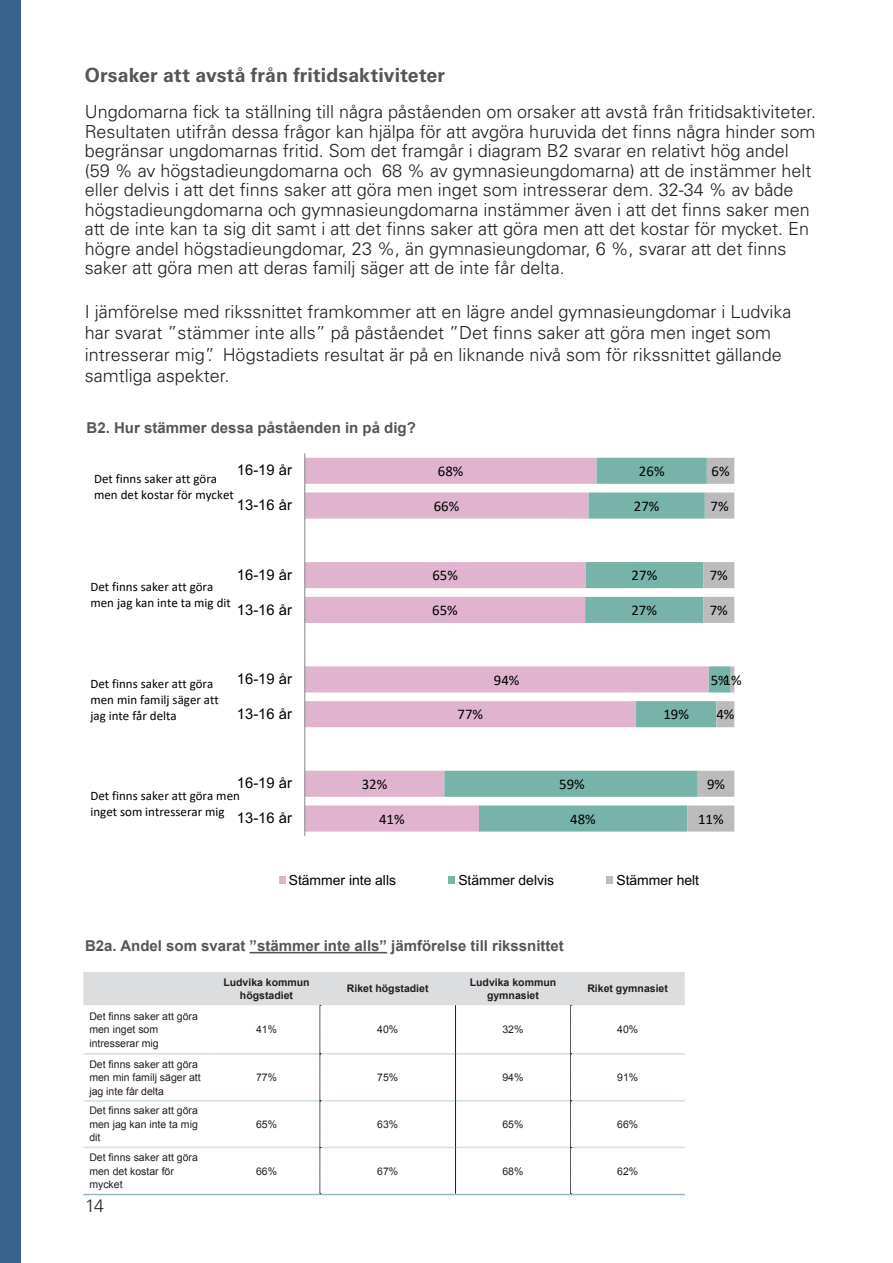
<style>
.page{position:relative;width:893px;height:1263px;background:#fff}
.page>*{position:absolute;margin:0;border:0;box-sizing:border-box;transform-origin:0 0}
.Kapitelrubrik_ej_toc{font:700 19.5px "Univers LT Std";letter-spacing:.005em;color:#565655}
.Brödtext{font:300 18px/19.5px "Univers LT Std";color:#231f20}
.Bildtext{font:700 15px "Arial";color:#565655}
.t1{font:14.7px "Calibri";color:#000}
.t2{font:14.7px "Arial";letter-spacing:.005em;color:#000}
.t3{font:13.95px "Arial";letter-spacing:-.005em;color:#000}
.t4{font:12.9px/15.8px "Calibri";color:#000}
.Tabelltext_V{font:10.5px/13.5px "Arial";color:#231f20}
.Tabellrubrik_C{font:700 10.5px/13.5px "Arial";color:#231f20;text-align:center}
.Tabelltext_C{font:10.5px "Arial";color:#231f20}
</style>
<div class="page">
<div style="left:0;top:0;width:20px;height:1263px;background:#3a6490"></div>
<svg style="left:305px;top:453px;width:429px;height:383px"></svg>
<svg style="left:305px;top:458px;width:139px;height:373px;fill:#e0b3ce"></svg>
<svg style="left:444px;top:458px;width:243px;height:373px"></svg>
<svg style="left:687px;top:458px;width:47px;height:373px"></svg>
<hr style="left:304px;top:453px;width:1px;height:383px;background:#868686">
<div style="left:279px;top:877px;width:6px;height:7px;background:#e0b3ce"></div>
<div style="left:448px;top:877px;width:7px;height:7px;background:#77b3a8"></div>
<div style="left:606px;top:877px;width:7px;height:7px;background:#bbbbbd"></div>
<hr style="left:250px;top:952px;width:137px;height:1px;background:#565655">
<hr style="left:455px;top:1194px;width:115px;height:1px;background:#97b5c4">
<hr style="left:570px;top:1194px;width:115px;height:1px;background:#97b5c4">
<hr style="left:83px;top:1194px;width:130px;height:1px;background:#97b5c4">
<hr style="left:213px;top:1194px;width:107px;height:1px;background:#97b5c4">
<hr style="left:320px;top:1194px;width:135px;height:1px;background:#97b5c4">
<svg style="left:83px;top:972px;width:602px;height:222px"></svg>
<p class="Kapitelrubrik_ej_toc" style="left:85px;top:63px;width:362px">Orsaker att avstå från fritidsaktiviteter</p>
<p class="Brödtext" style="left:85px;top:102px;width:733px">Ungdomarna fick ta ställning till några påståenden om orsaker att avstå från fritidsaktiviteter.<br>Resultaten utifrån dessa frågor kan hjälpa för att avgöra huruvida det finns några hinder som begränsar ungdomarnas fritid. Som det framgår i diagram B2 svarar en relativt hög andel (59 % av högstadieungdomarna och 68 % av gymnasieungdomarna) att de instämmer helt eller delvis i att det finns saker att göra men inget som intresserar dem. 32-34 % av både högstadieungdomarna och gymnasieungdomarna instämmer även i att det finns saker men att de inte kan ta sig dit samt i att det finns saker att göra men att det kostar för mycket. En högre andel högstadieungdomar, 23 %, än gymnasieungdomar, 6 %, svarar att det finns saker att göra men att deras familj säger att de inte får delta.</p>
<p class="Brödtext" style="left:85px;top:300px;width:708px;line-height:21.6px">I jämförelse med rikssnittet framkommer att en lägre andel gymnasieungdomar i Ludvika har svarat ”stämmer inte alls” på påståendet ”Det finns saker att göra men inget som intresserar mig”. Högstadiets resultat är på en liknande nivå som för rikssnittet gällande samtliga aspekter.</p>
<p class="Bildtext" style="left:87px;top:418px;width:331px">B2. Hur stämmer dessa påståenden in på dig?</p>
<p class="t2" style="left:237px;top:460px;width:57px">16-19 år</p>
<p class="t4" style="left:94px;top:471px;width:141px">Det finns saker att göra men det kostar för mycket</p>
<p class="t2" style="left:237px;top:495px;width:57px">13-16 år</p>
<p class="t1" style="left:438px;top:461px;width:27px">68%</p>
<p class="t1" style="left:434px;top:496px;width:27px">66%</p>
<p class="t1" style="left:639px;top:461px;width:27px">26%</p>
<p class="t1" style="left:634px;top:496px;width:27px">27%</p>
<p class="t1" style="left:712px;top:461px;width:20px">6%</p>
<p class="t1" style="left:711px;top:496px;width:20px">7%</p>
<p class="t2" style="left:237px;top:564px;width:57px">16-19 år</p>
<p class="t4" style="left:90px;top:578px;width:142px">Det finns saker att göra men jag kan inte ta mig dit</p>
<p class="t2" style="left:237px;top:599px;width:57px">13-16 år</p>
<p class="t1" style="left:432px;top:565px;width:27px">65%</p>
<p class="t1" style="left:432px;top:600px;width:27px">65%</p>
<p class="t1" style="left:632px;top:565px;width:27px">27%</p>
<p class="t1" style="left:631px;top:600px;width:27px">27%</p>
<p class="t1" style="left:710px;top:565px;width:20px">7%</p>
<p class="t1" style="left:710px;top:600px;width:20px">7%</p>
<p class="t4" style="left:90px;top:675px;width:130px">Det finns saker att göra men min familj säger att jag inte får delta</p>
<p class="t2" style="left:237px;top:669px;width:57px">16-19 år</p>
<p class="t2" style="left:237px;top:704px;width:57px">13-16 år</p>
<p class="t1" style="left:458px;top:704px;width:27px">77%</p>
<p class="t1" style="left:494px;top:669px;width:27px">94%</p>
<p class="t1" style="left:663px;top:704px;width:27px">19%</p>
<p class="t1" style="left:711px;top:669px;width:20px">5%</p>
<p class="t1" style="left:723px;top:670px;width:20px">1%</p>
<p class="t1" style="left:716px;top:704px;width:20px">4%</p>
<p class="t2" style="left:237px;top:773px;width:57px">16-19 år</p>
<p class="t1" style="left:362px;top:774px;width:27px">32%</p>
<p class="t1" style="left:559px;top:774px;width:27px">59%</p>
<p class="t1" style="left:707px;top:774px;width:20px">9%</p>
<p class="t4" style="left:90px;top:788px;width:151px">Det finns saker att göra men inget som intresserar mig</p>
<p class="t2" style="left:237px;top:808px;width:57px">13-16 år</p>
<p class="t1" style="left:379px;top:808px;width:27px">41%</p>
<p class="t1" style="left:570px;top:808px;width:27px">48%</p>
<p class="t1" style="left:698px;top:808px;width:27px">11%</p>
<p class="t3" style="left:289px;top:870px;width:109px">Stämmer inte alls</p>
<p class="t3" style="left:458px;top:870px;width:97px">Stämmer delvis</p>
<p class="t3" style="left:616px;top:870px;width:84px">Stämmer helt</p>
<p class="Bildtext" style="left:85px;top:936px;width:480px">B2a. Andel som svarat ”stämmer inte alls” jämförelse till rikssnittet</p>
<p class="Tabellrubrik_C" style="left:223px;top:975px;width:88px">Ludvika kommun högstadiet</p>
<p class="Tabellrubrik_C" style="left:347px;top:982px;width:83px">Riket högstadiet</p>
<p class="Tabellrubrik_C" style="left:470px;top:975px;width:88px">Ludvika kommun gymnasiet</p>
<p class="Tabellrubrik_C" style="left:587px;top:982px;width:82px">Riket gymnasiet</p>
<p class="Tabelltext_V" style="left:89px;top:1009px;width:110px">Det finns saker att göra men inget som intresserar mig</p>
<p class="Tabelltext_V" style="left:256px;top:1023px;width:23px">41%</p>
<p class="Tabelltext_V" style="left:377px;top:1023px;width:23px">40%</p>
<p class="Tabelltext_C" style="left:502px;top:1023px;width:23px">32%</p>
<p class="Tabelltext_C" style="left:617px;top:1023px;width:23px">40%</p>
<p class="Tabelltext_V" style="left:89px;top:1057px;width:113px">Det finns saker att göra men min familj säger att jag inte får delta</p>
<p class="Tabelltext_V" style="left:89px;top:1104px;width:110px;text-align:justify">Det finns saker att göra men jag kan inte ta mig dit</p>
<p class="Tabelltext_V" style="left:89px;top:1151px;width:110px">Det finns saker att göra men det kostar för mycket</p>
<p class="Brödtext" style="left:85px;top:1196px;width:21px">14</p>
<p class="Tabelltext_V" style="left:256px;top:1071px;width:23px">77%</p>
<p class="Tabelltext_V" style="left:377px;top:1071px;width:23px">75%</p>
<p class="Tabelltext_C" style="left:502px;top:1070px;width:23px">94%</p>
<p class="Tabelltext_C" style="left:617px;top:1070px;width:23px">91%</p>
<p class="Tabelltext_V" style="left:256px;top:1118px;width:23px">65%</p>
<p class="Tabelltext_V" style="left:377px;top:1118px;width:23px">63%</p>
<p class="Tabelltext_C" style="left:502px;top:1117px;width:23px">65%</p>
<p class="Tabelltext_C" style="left:617px;top:1117px;width:23px">66%</p>
<p class="Tabelltext_V" style="left:256px;top:1164px;width:23px">66%</p>
<p class="Tabelltext_V" style="left:377px;top:1164px;width:23px">67%</p>
<p class="Tabelltext_C" style="left:502px;top:1164px;width:23px">68%</p>
<p class="Tabelltext_C" style="left:617px;top:1164px;width:23px">62%</p>
</div>
